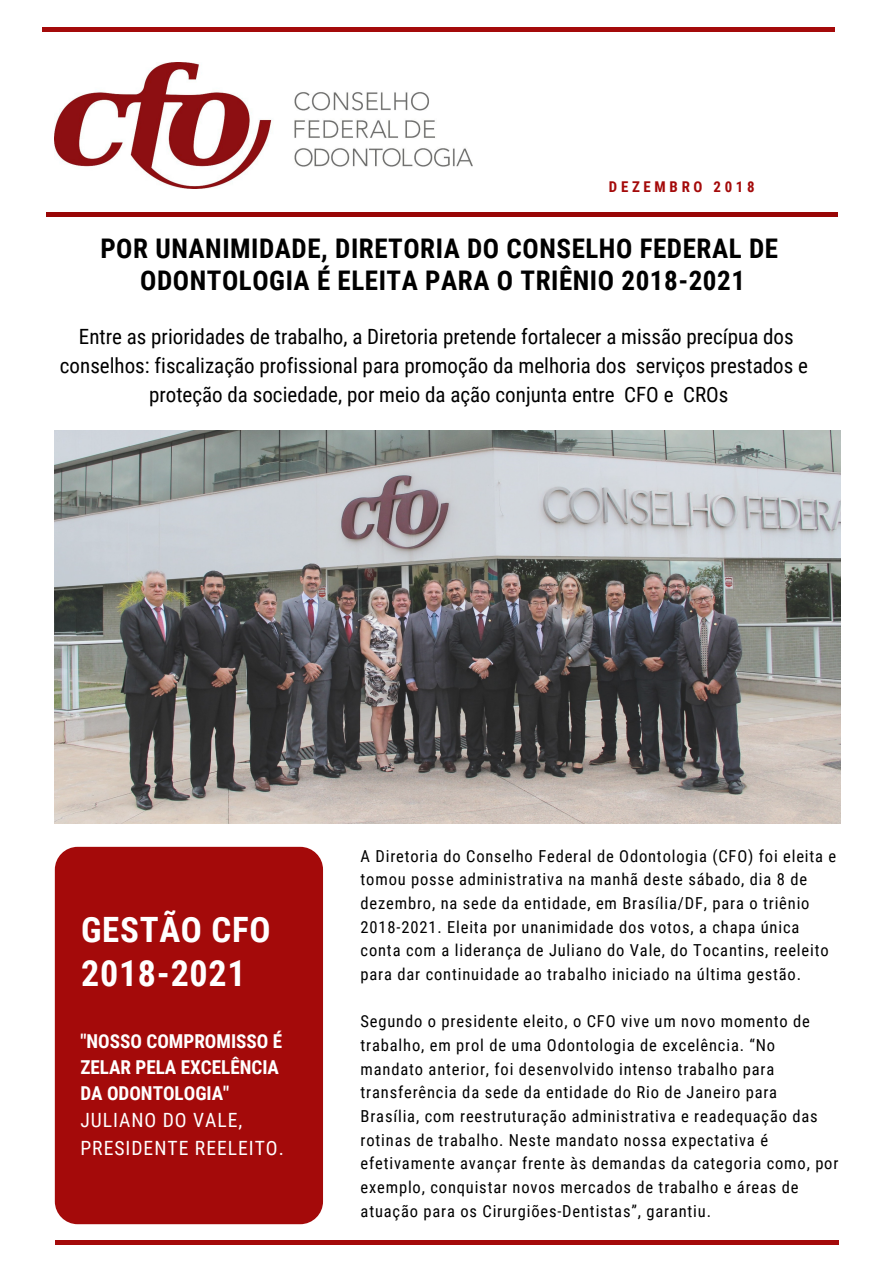
<style>
.page{position:relative;width:894px;height:1264px;background:#fff}
.page>*{position:absolute;margin:0;border:0;box-sizing:border-box;transform-origin:0 0}
.t1{font:700 36px "Roboto Condensed";letter-spacing:.02em;color:#fff}
.t2{font:700 34.95px "Roboto Condensed";letter-spacing:.02em;color:#fff}
.t3{font:700 27px/31.5px "Roboto Condensed";letter-spacing:.02em;color:#000;text-align:center}
.t4{font:21px/29.2px "Roboto Condensed";color:#000;text-align:center}
.t5{font:19.65px/28.2px "Roboto Condensed";letter-spacing:.05em;color:#fff}
.t6{font:700 19.2px/26px "Roboto Condensed";color:#fff}
.t7{font:16.5px/23.7px "Roboto Condensed";letter-spacing:.05em;color:#000}
.t8{font:700 14.85px "Roboto Condensed";letter-spacing:.25em;color:#a40a0a}
</style>
<div class="page">
<div style="left:46px;top:212px;width:791px;height:5px;background:#990606"></div>
<div style="left:42px;top:27px;width:792px;height:5px;background:#a40a0a"></div>
<img style="left:55px;top:431px;width:785px;height:393px">
<div style="left:55px;top:846px;width:268px;height:378px;background:#a40a0a;border-radius:23px"></div>
<img style="left:55px;top:62px;width:418px;height:126px">
<hr style="left:55px;top:1240px;width:783px;height:4px;background:#a40a0a">
<p class="t8" style="left:608px;top:178px;width:147px">DEZEMBRO 2018</p>
<h3 class="t3" style="left:100px;top:233px;width:679px">POR UNANIMIDADE, DIRETORIA DO CONSELHO FEDERAL DE<br>ODONTOLOGIA É ELEITA PARA O TRIÊNIO 2018-2021</h3>
<p class="t4" style="left:60px;top:322px;width:749px">Entre as prioridades de trabalho, a Diretoria pretende fortalecer a missão precípua dos conselhos: fiscalização profissional para promoção da melhoria dos serviços prestados e proteção da sociedade, por meio da ação conjunta entre CFO e CROs</p>
<h2 class="t2" style="left:81px;top:909px;width:191px">GESTÃO CFO</h2>
<h1 class="t1" style="left:81px;top:952px;width:166px">2018-2021</h1>
<p class="t6" style="left:80px;top:1028px;width:203px">"NOSSO COMPROMISSO É<br>ZELAR PELA EXCELÊNCIA<br>DA ODONTOLOGIA"</p>
<p class="t5" style="left:80px;top:1106px;width:205px">JULIANO DO VALE,<br>PRESIDENTE REELEITO.</p>
<p class="t7" style="left:360px;top:844px;width:477px">A Diretoria do Conselho Federal de Odontologia (CFO) foi eleita e tomou posse administrativa na manhã deste sábado, dia 8 de dezembro, na sede da entidade, em Brasília/DF, para o triênio 2018-2021. Eleita por unanimidade dos votos, a chapa única conta com a liderança de Juliano do Vale, do Tocantins, reeleito para dar continuidade ao trabalho iniciado na última gestão.</p>
<p class="t7" style="left:360px;top:1009px;width:479px">Segundo o presidente eleito, o CFO vive um novo momento de trabalho, em prol de uma Odontologia de excelência. “No mandato anterior, foi desenvolvido intenso trabalho para transferência da sede da entidade do Rio de Janeiro para Brasília, com reestruturação administrativa e readequação das rotinas de trabalho. Neste mandato nossa expectativa é efetivamente avançar frente às demandas da categoria como, por exemplo, conquistar novos mercados de trabalho e áreas de atuação para os Cirurgiões-Dentistas”, garantiu.</p>
</div>
